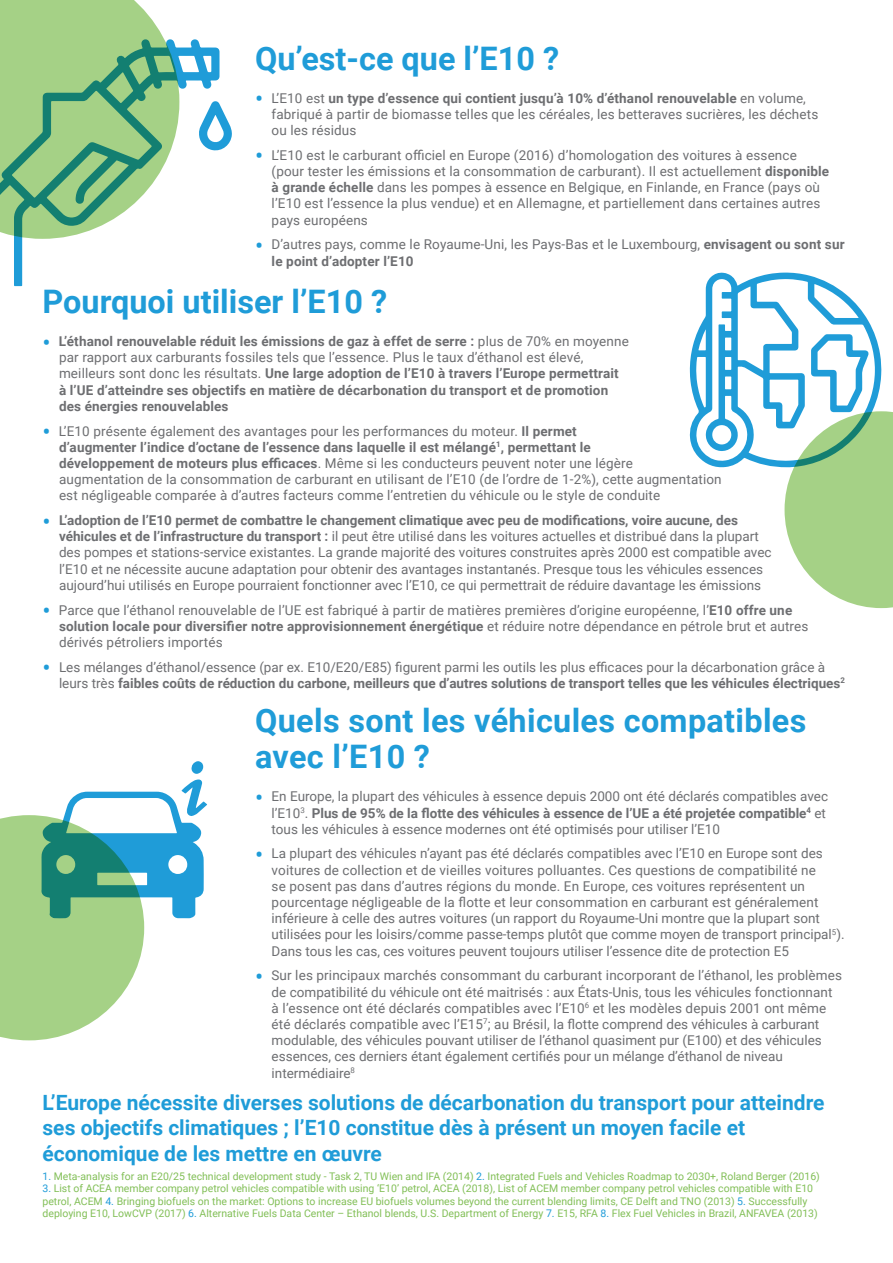
<style>
.page{position:relative;width:893px;height:1263px;background:#fff}
.page>*{position:absolute;margin:0;border:0;box-sizing:border-box;transform-origin:0 0}
.Heading_1{font:700 32.4px/36px "Roboto";letter-spacing:.01em;color:#1f9cd8}
.Bullets{font:700 21px/25.2px "Roboto";color:#1f9cd8}
.t1{font:13.5px/16.2px "Roboto";color:#6d6e71}
.t2{font:700 13.5px/16.2px "Roboto";letter-spacing:.01em;color:#6d6e71}
.Footnote{font:10.5px/12.6px "Roboto";color:#82bf57}
.s1{font-size:24.3px;color:#1f9cd8}
.s2{font-weight:700}
.s3{font-weight:400;font-size:24.3px;color:#1f9cd8}
.s4{font-weight:400}
.s5{color:#1f9cd8}
</style>
<div class="page">
<svg style="left:0;top:0;width:164px;height:39px;background:#acd48f"></svg>
<svg style="left:689px;top:272px;width:204px;height:336px"></svg>
<svg style="left:0;top:39px;width:220px;height:247px"></svg>
<svg style="left:199px;top:101px;width:33px;height:51px"></svg>
<svg style="left:0;top:761px;width:207px;height:279px"></svg>
<p class="Heading_1" style="left:255px;top:39px;width:306px">Qu’est-ce que l’E10 ?</p>
<p class="t1" style="left:272px;top:89px;width:548px;text-indent:-16px"><span class="s1">•</span> L’E10 est <span class="s2">un type d’essence qui contient jusqu’à 10% d’éthanol renouvelable</span> en volume, fabriqué à partir de biomasse telles que les céréales, les betteraves sucrières, les déchets ou les résidus</p>
<p class="t1" style="left:272px;top:146px;width:559px;text-indent:-16px"><span class="s1">•</span> L’E10 est le carburant officiel en Europe (2016) d’homologation des voitures à essence (pour tester les émissions et la consommation de carburant). Il est actuellement <span class="s2">disponible à grande échelle</span> dans les pompes à essence en Belgique, en Finlande, en France (pays où l’E10 est l’essence la plus vendue) et en Allemagne, et partiellement dans certaines autres pays européens</p>
<p class="t1" style="left:272px;top:236px;width:574px;text-indent:-16px"><span class="s1">•</span> D’autres pays, comme le Royaume-Uni, les Pays-Bas et le Luxembourg, <span class="s2">envisagent ou sont sur le point d’adopter l’E10</span></p>
<p class="Heading_1" style="left:43px;top:282px;width:346px">Pourquoi utiliser l’E10 ?</p>
<p class="t2" style="left:59px;top:333px;width:571px;text-indent:-17px"><span class="s3">•</span> L’éthanol renouvelable réduit les émissions de gaz à effet de serre : <span class="s4">plus de 70% en moyenne par rapport aux carburants fossiles tels que l’essence. Plus le taux d’éthanol est élevé, meilleurs sont donc les résultats.</span> Une large adoption de l’E10 à travers l’Europe permettrait à l’UE d’atteindre ses objectifs en matière de décarbonation du transport et de promotion des énergies renouvelables</p>
<p class="t1" style="left:59px;top:422px;width:664px;text-indent:-17px"><span class="s1">•</span> L’E10 présente également des avantages pour les performances du moteur. <span class="s2">Il permet<br>d’augmenter l’indice d’octane de l’essence dans laquelle il est mélangé</span><sup>1</sup><span class="s2">, permettant le<br>développement de moteurs plus efficaces</span>. Même si les conducteurs peuvent noter une légère<br>augmentation de la consommation de carburant en utilisant de l’E10 (de l’ordre de 1-2%), cette augmentation est négligeable comparée à d’autres facteurs comme l’entretien du véhicule ou le style de conduite</p>
<p class="t1" style="left:59px;top:512px;width:714px;text-indent:-17px"><span class="s1">•</span> <span class="s2">L’adoption de l’E10 permet de combattre le changement climatique avec peu de modifications, voire aucune, des véhicules et de l’infrastructure du transport :</span> il peut être utilisé dans les voitures actuelles et distribué dans la plupart des pompes et stations-service existantes. La grande majorité des voitures construites après 2000 est compatible avec l’E10 et ne nécessite aucune adaptation pour obtenir des avantages instantanés. Presque tous les véhicules essences aujourd’hui utilisés en Europe pourraient fonctionner avec l’E10, ce qui permettrait de réduire davantage les émissions</p>
<p class="t1" style="left:59px;top:601px;width:751px;text-indent:-17px"><span class="s1">•</span> Parce que l’éthanol renouvelable de l’UE est fabriqué à partir de matières premières d’origine européenne, l’<span class="s2">E10 offre une solution locale pour diversifier notre approvisionnement énergétique</span> et réduire notre dépendance en pétrole brut et autres dérivés pétroliers importés</p>
<p class="t1" style="left:59px;top:658px;width:787px;text-indent:-17px"><span class="s1">•</span> Les mélanges d’éthanol/essence (par ex. E10/E20/E85) figurent parmi les outils les plus efficaces pour la décarbonation grâce à leurs très <span class="s2">faibles coûts de réduction du carbone, meilleurs que d’autres solutions de transport telles que les véhicules électriques</span><sup>2</sup></p>
<p class="Heading_1" style="left:255px;top:701px;width:553px">Quels sont les véhicules compatibles avec l’E10 ?</p>
<p class="t1" style="left:272px;top:788px;width:558px;text-indent:-16px"><span class="s1">•</span> En Europe, la plupart des véhicules à essence depuis 2000 ont été déclarés compatibles avec l’E10<sup>3</sup>. <span class="s2">Plus de 95% de la flotte des véhicules à essence de l’UE a été projetée compatible</span><sup>4</sup> et tous les véhicules à essence modernes ont été optimisés pour utiliser l’E10</p>
<p class="t1" style="left:272px;top:845px;width:574px;text-indent:-16px"><span class="s1">•</span> La plupart des véhicules n’ayant pas été déclarés compatibles avec l’E10 en Europe sont des voitures de collection et de vieilles voitures polluantes. Ces questions de compatibilité ne<br>se posent pas dans d’autres régions du monde. En Europe, ces voitures représentent un pourcentage négligeable de la flotte et leur consommation en carburant est généralement inférieure à celle des autres voitures (un rapport du Royaume-Uni montre que la plupart sont utilisées pour les loisirs/comme passe-temps plutôt que comme moyen de transport principal<sup>5</sup>).<br>Dans tous les cas, ces voitures peuvent toujours utiliser l’essence dite de protection E5</p>
<p class="t1" style="left:272px;top:967px;width:572px;text-indent:-16px"><span class="s1">•</span> Sur les principaux marchés consommant du carburant incorporant de l’éthanol, les problèmes de compatibilité du véhicule ont été maitrisés : aux États-Unis, tous les véhicules fonctionnant à l’essence ont été déclarés compatibles avec l’E10<sup>6</sup> et les modèles depuis 2001 ont même été déclarés compatible avec l’E15<sup>7</sup>; au Brésil, la flotte comprend des véhicules à carburant modulable, des véhicules pouvant utiliser de l’éthanol quasiment pur (E100) et des véhicules essences, ces derniers étant également certifiés pour un mélange d’éthanol de niveau intermédiaire<sup>8</sup></p>
<p class="Bullets" style="left:43px;top:1089px;width:783px">L’Europe nécessite diverses solutions de décarbonation du transport pour atteindre ses objectifs climatiques ; l’E10 constitue dès à présent un moyen facile et économique de les mettre en œuvre</p>
<p class="Footnote" style="left:43px;top:1169px;width:779px"><span class="s5">1.</span> Meta-analysis for an E20/25 technical development study - Task 2, TU Wien and IFA (2014) <span class="s5">2.</span> Integrated Fuels and Vehicles Roadmap to 2030+, Roland Berger (2016)</p>
<p class="Footnote" style="left:43px;top:1182px;width:777px"><span class="s5">3.</span> List of ACEA member company petrol vehicles compatible with using ‘E10’ petrol, ACEA (2018), List of ACEM member company petrol vehicles compatible with E10 petrol, ACEM <span class="s5">4.</span> Bringing biofuels on the market: Options to increase EU biofuels volumes beyond the current blending limits, CE Delft and TNO (2013) <span class="s5">5.</span> Successfully deploying E10, LowCVP (2017) <span class="s5">6.</span> Alternative Fuels Data Center – Ethanol blends, U.S. Department of Energy <span class="s5">7.</span> E15, RFA <span class="s5">8.</span> Flex Fuel Vehicles in Brazil, ANFAVEA (2013)</p>
</div>
